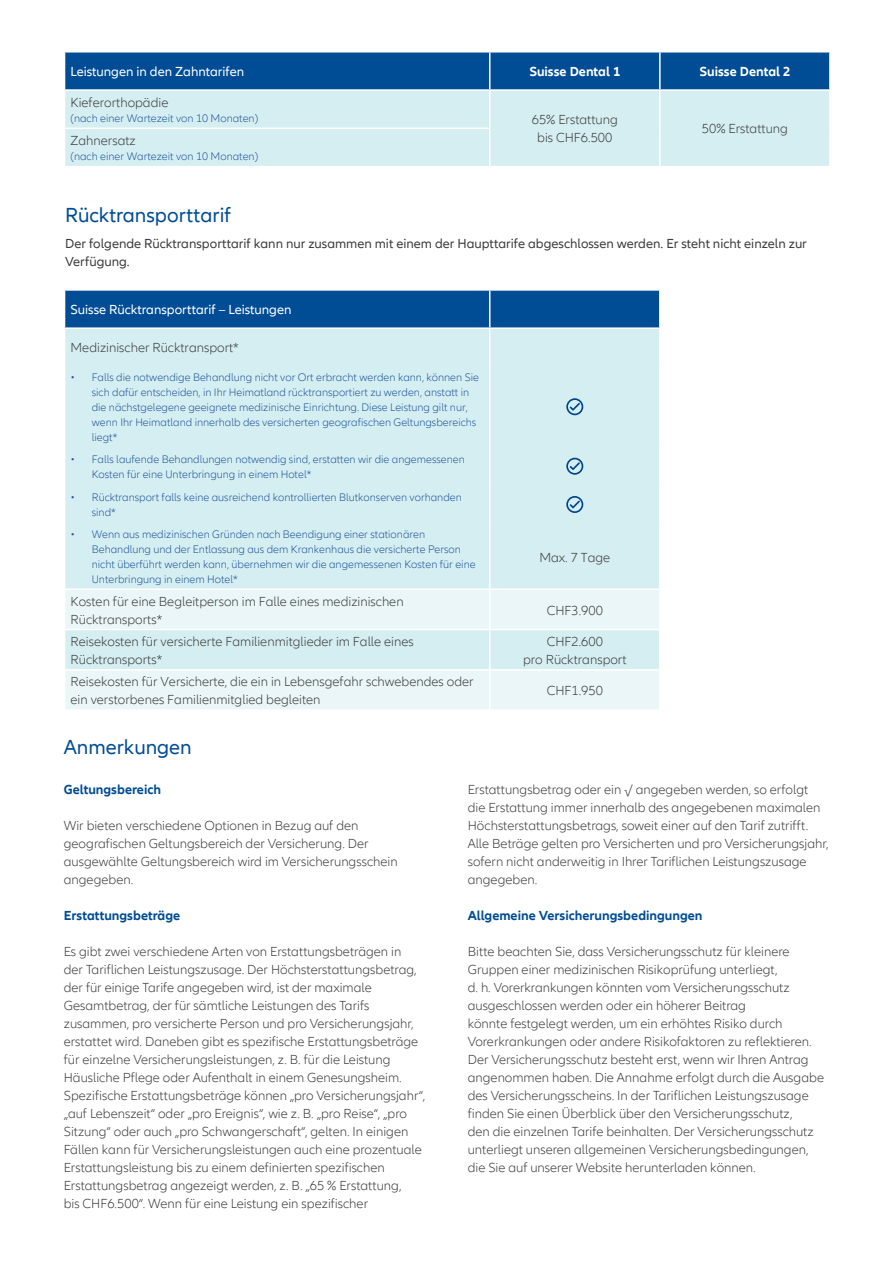
<style>
.page{position:relative;width:893px;height:1263px;background:#fff}
.page>*{position:absolute;margin:0;border:0;box-sizing:border-box;transform-origin:0 0}
.Subhead__Type_8__1{font:21px "Allianz Neo";color:#014d95}
.Normal_1{font:300 13.5px/18px "Allianz Neo";color:#3e3e3f}
.t1{font:13.5px/18px "Allianz Neo";color:#3e3e3f}
.t2{font:700 13.5px "Allianz Neo";color:#014d95}
.t3{font:13.5px "Allianz Neo";color:#fff}
.t4{font:700 13.5px "Allianz Neo";color:#fff}
.Normal_1-2{font:300 11.25px/15px "Allianz Neo";color:#21589d}
</style>
<div class="page">
<div style="left:65px;top:53px;width:764px;height:36px;background:#014d95"></div>
<div style="left:65px;top:91px;width:764px;height:75px;background:#d5eef1"></div>
<svg style="left:65px;top:291px;width:594px;height:297px;fill:#d5eef1"></svg>
<svg style="left:65px;top:590px;width:594px;height:119px;fill:#eaf6f8"></svg>
<hr style="left:489px;top:53px;width:1px;height:36px;background:#fff">
<hr style="left:659px;top:53px;width:2px;height:36px;background:#fff">
<hr style="left:489px;top:291px;width:1px;height:36px;background:#fff">
<hr style="left:64px;top:327px;width:426px;height:2px;background:#fff">
<hr style="left:490px;top:327px;width:170px;height:2px;background:#fff">
<hr style="left:489px;top:91px;width:1px;height:37px;background:#fff">
<hr style="left:659px;top:91px;width:2px;height:37px;background:#fff">
<hr style="left:64px;top:128px;width:426px;height:1px;background:#fff">
<hr style="left:489px;top:129px;width:1px;height:37px;background:#fff">
<hr style="left:659px;top:128px;width:2px;height:38px;background:#fff">
<hr style="left:489px;top:329px;width:1px;height:37px;background:#fff">
<hr style="left:489px;top:366px;width:1px;height:81px;background:#fff">
<hr style="left:489px;top:447px;width:1px;height:38px;background:#fff">
<hr style="left:489px;top:485px;width:1px;height:39px;background:#fff">
<hr style="left:489px;top:524px;width:1px;height:64px;background:#fff">
<hr style="left:489px;top:590px;width:1px;height:39px;background:#fff">
<hr style="left:64px;top:629px;width:426px;height:1px;background:#fff">
<hr style="left:490px;top:629px;width:170px;height:1px;background:#fff">
<hr style="left:489px;top:630px;width:1px;height:39px;background:#fff">
<hr style="left:64px;top:669px;width:426px;height:2px;background:#fff">
<hr style="left:490px;top:669px;width:170px;height:2px;background:#fff">
<hr style="left:489px;top:671px;width:1px;height:38px;background:#fff">
<svg style="left:566px;top:398px;width:17px;height:17px"></svg>
<svg style="left:566px;top:458px;width:17px;height:17px"></svg>
<svg style="left:566px;top:496px;width:17px;height:17px"></svg>
<p class="t3" style="left:71px;top:64px;width:175px">Leistungen in den Zahntarifen</p>
<p class="t4" style="left:529px;top:64px;width:92px">Suisse Dental 1</p>
<p class="t4" style="left:699px;top:64px;width:92px">Suisse Dental 2</p>
<p class="Normal_1" style="left:71px;top:94px;width:99px">Kieferorthopädie</p>
<p class="Normal_1-2" style="left:71px;top:111px;width:189px">(nach einer Wartezeit von 10 Monaten)</p>
<p class="Normal_1" style="left:532px;top:111px;width:88px">65% Erstattung</p>
<p class="Normal_1" style="left:537px;top:129px;width:77px">bis CHF6.500</p>
<p class="Normal_1" style="left:702px;top:120px;width:88px">50% Erstattung</p>
<p class="Normal_1" style="left:71px;top:132px;width:67px">Zahnersatz</p>
<p class="Normal_1-2" style="left:71px;top:149px;width:189px">(nach einer Wartezeit von 10 Monaten)</p>
<p class="Subhead__Type_8__1" style="left:65px;top:203px;width:167px">Rücktransporttarif</p>
<p class="t1" style="left:65px;top:235px;width:743px">Der folgende Rücktransporttarif kann nur zusammen mit einem der Haupttarife abgeschlossen werden. Er steht nicht einzeln zur<br>Verfügung.</p>
<p class="t3" style="left:71px;top:302px;width:222px">Suisse Rücktransporttarif – Leistungen</p>
<p class="Normal_1" style="left:71px;top:339px;width:170px">Medizinischer Rücktransport*</p>
<p class="Normal_1-2" style="left:92px;top:370px;width:389px;text-indent:-21px">• Falls die notwendige Behandlung nicht vor Ort erbracht werden kann, können Sie sich dafür entscheiden, in Ihr Heimatland rücktransportiert zu werden, anstatt in die nächstgelegene geeignete medizinische Einrichtung. Diese Leistung gilt nur, wenn Ihr Heimatland innerhalb des versicherten geografischen Geltungsbereichs liegt*</p>
<p class="Normal_1-2" style="left:92px;top:452px;width:375px;text-indent:-21px">• Falls laufende Behandlungen notwendig sind, erstatten wir die angemessenen<br>Kosten für eine Unterbringung in einem Hotel*</p>
<p class="Normal_1-2" style="left:92px;top:490px;width:372px;text-indent:-21px">• Rücktransport falls keine ausreichend kontrollierten Blutkonserven vorhanden sind*</p>
<p class="Normal_1-2" style="left:92px;top:527px;width:385px;text-indent:-21px">• Wenn aus medizinischen Gründen nach Beendigung einer stationären Behandlung und der Entlassung aus dem Krankenhaus die versicherte Person nicht überführt werden kann, übernehmen wir die angemessenen Kosten für eine Unterbringung in einem Hotel*</p>
<p class="Normal_1" style="left:539px;top:548px;width:72px">Max. 7 Tage</p>
<p class="Normal_1" style="left:71px;top:592px;width:335px">Kosten für eine Begleitperson im Falle eines medizinischen<br>Rücktransports*</p>
<p class="Normal_1" style="left:547px;top:601px;width:58px">CHF3.900</p>
<p class="Normal_1" style="left:71px;top:633px;width:345px">Reisekosten für versicherte Familienmitglieder im Falle eines<br>Rücktransports*</p>
<p class="Normal_1" style="left:547px;top:633px;width:58px">CHF2.600</p>
<p class="Normal_1" style="left:523px;top:651px;width:105px">pro Rücktransport</p>
<p class="Normal_1" style="left:71px;top:673px;width:405px">Reisekosten für Versicherte, die ein in Lebensgefahr schwebendes oder ein verstorbenes Familienmitglied begleiten</p>
<p class="Normal_1" style="left:547px;top:682px;width:58px">CHF1.950</p>
<p class="Subhead__Type_8__1" style="left:64px;top:735px;width:129px">Anmerkungen</p>
<p class="t2" style="left:64px;top:781px;width:99px">Geltungsbereich</p>
<p class="Normal_1" style="left:64px;top:816px;width:335px">Wir bieten verschiedene Optionen in Bezug auf den geografischen Geltungsbereich der Versicherung. Der ausgewählte Geltungsbereich wird im Versicherungsschein angegeben.</p>
<p class="t2" style="left:64px;top:907px;width:118px">Erstattungsbeträge</p>
<p class="Normal_1" style="left:64px;top:942px;width:363px">Es gibt zwei verschiedene Arten von Erstattungsbeträgen in<br>der Tariflichen Leistungszusage. Der Höchsterstattungsbetrag, der für einige Tarife angegeben wird, ist der maximale Gesamtbetrag, der für sämtliche Leistungen des Tarifs zusammen, pro versicherte Person und pro Versicherungsjahr, erstattet wird. Daneben gibt es spezifische Erstattungsbeträge für einzelne Versicherungsleistungen, z. B. für die Leistung Häusliche Pflege oder Aufenthalt in einem Genesungsheim.<br>Spezifische Erstattungsbeträge können „pro Versicherungsjahr“, „auf Lebenszeit“ oder „pro Ereignis“, wie z. B. „pro Reise“, „pro Sitzung“ oder auch „pro Schwangerschaft“, gelten. In einigen Fällen kann für Versicherungsleistungen auch eine prozentuale Erstattungsleistung bis zu einem definierten spezifischen Erstattungsbetrag angezeigt werden, z. B. „65 % Erstattung,<br>bis CHF6.500“. Wenn für eine Leistung ein spezifischer</p>
<p class="Normal_1" style="left:468px;top:780px;width:362px">Erstattungsbetrag oder ein √ angegeben werden, so erfolgt die Erstattung immer innerhalb des angegebenen maximalen Höchsterstattungsbetrags, soweit einer auf den Tarif zutrifft.<br>Alle Beträge gelten pro Versicherten und pro Versicherungsjahr, sofern nicht anderweitig in Ihrer Tariflichen Leistungszusage angegeben.</p>
<p class="t2" style="left:468px;top:907px;width:236px">Allgemeine Versicherungsbedingungen</p>
<p class="Normal_1" style="left:468px;top:942px;width:358px">Bitte beachten Sie, dass Versicherungsschutz für kleinere Gruppen einer medizinischen Risikoprüfung unterliegt,<br>d. h. Vorerkrankungen könnten vom Versicherungsschutz ausgeschlossen werden oder ein höherer Beitrag<br>könnte festgelegt werden, um ein erhöhtes Risiko durch Vorerkrankungen oder andere Risikofaktoren zu reflektieren.<br>Der Versicherungsschutz besteht erst, wenn wir Ihren Antrag angenommen haben. Die Annahme erfolgt durch die Ausgabe des Versicherungsscheins. In der Tariflichen Leistungszusage finden Sie einen Überblick über den Versicherungsschutz,<br>den die einzelnen Tarife beinhalten. Der Versicherungsschutz unterliegt unseren allgemeinen Versicherungsbedingungen, die Sie auf unserer Website herunterladen können.</p>
</div>
